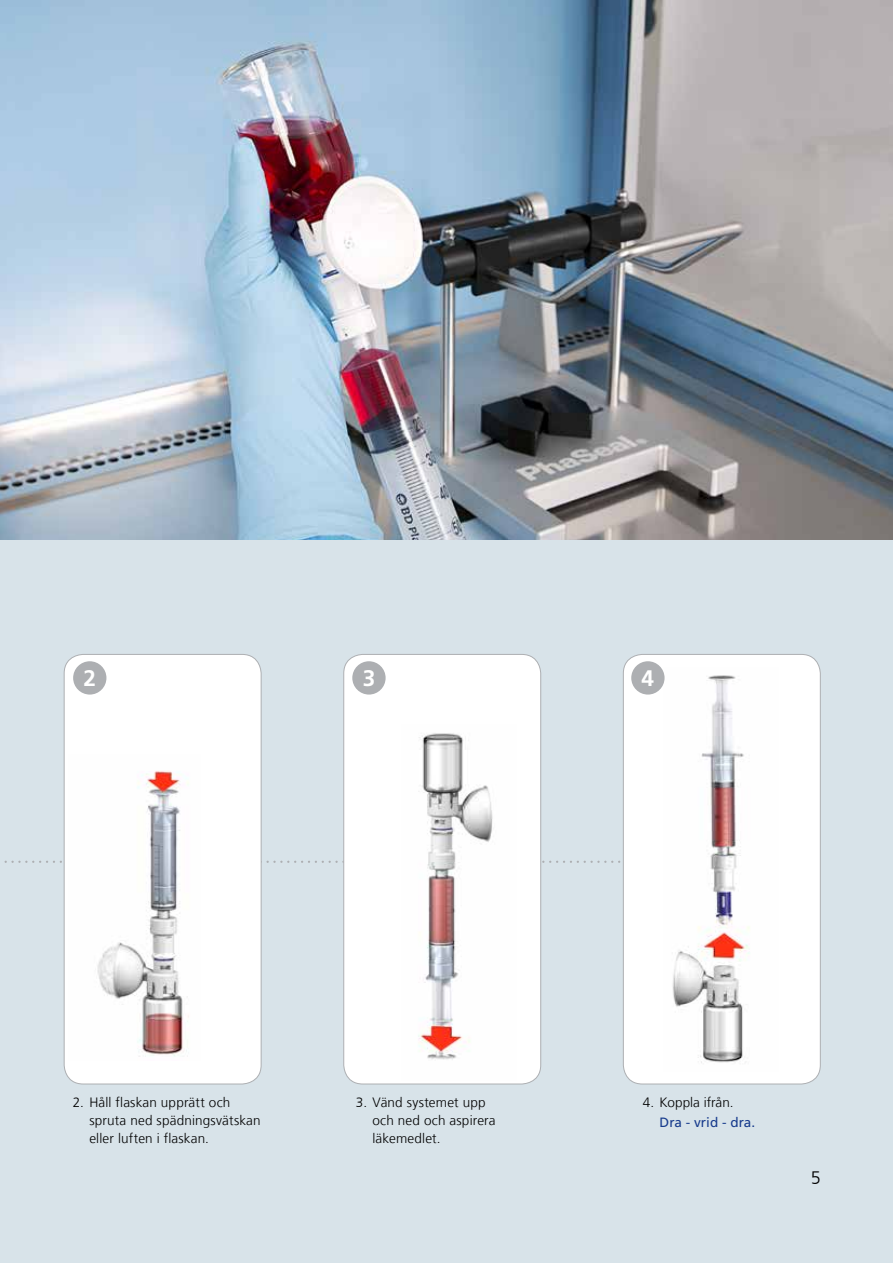
<style>
.page{position:relative;width:893px;height:1263px;background:#fff}
.page>*{position:absolute;margin:0;border:0;box-sizing:border-box;transform-origin:0 0}
.t1{font:700 22.5px "Frutiger LT Com";color:#fff}
.t2{font:300 18px "Frutiger LT Com";color:#000}
.t3{font:300 13.5px/18px "Frutiger LT Com";letter-spacing:.01em;color:#000}
.t4{font:13.5px "Frutiger LT Com";letter-spacing:.005em;color:#183c8d}
</style>
<div class="page">
<img style="left:0;top:0;width:893px;height:540px">
<div style="left:0;top:540px;width:893px;height:723px;background:#d8e3e9"></div>
<svg style="left:4px;top:861px;width:617px;height:2px"></svg>
<div style="left:64px;top:654px;width:197px;height:430px;background:#fff;border-radius:19px"></div>
<img style="left:97px;top:771px;width:92px;height:286px">
<div style="left:64px;top:654px;width:197px;height:430px;border:1px solid #adafb2;border-radius:19px"></div>
<div style="left:73px;top:661px;width:33px;height:33px;background:#adafb2;border-radius:50%"></div>
<div style="left:344px;top:654px;width:197px;height:430px;background:#fff;border-radius:19px"></div>
<img style="left:418px;top:733px;width:75px;height:327px">
<div style="left:343px;top:654px;width:198px;height:430px;border:1px solid #adafb2;border-radius:19px"></div>
<div style="left:352px;top:661px;width:34px;height:33px;background:#adafb2;border-radius:50%"></div>
<div style="left:623px;top:654px;width:197px;height:430px;background:#fff;border-radius:19px"></div>
<img style="left:664px;top:675px;width:86px;height:388px">
<div style="left:623px;top:654px;width:198px;height:430px;border:1px solid #adafb2;border-radius:19px"></div>
<div style="left:631px;top:661px;width:34px;height:33px;background:#adafb2;border-radius:50%"></div>
<h1 class="t1" style="left:84px;top:665px;width:14px">2</h1>
<h1 class="t1" style="left:363px;top:665px;width:14px">3</h1>
<h1 class="t1" style="left:642px;top:665px;width:14px">4</h1>
<p class="t3" style="left:89px;top:1094px;width:173px;text-indent:-16px">2. Håll flaskan upprätt och spruta ned spädningsvätskan eller luften i flaskan.</p>
<p class="t3" style="left:372px;top:1094px;width:125px;text-indent:-16px">3. Vänd systemet upp och ned och aspirera läkemedlet.</p>
<p class="t3" style="left:643px;top:1094px;width:92px">4. Koppla ifrån.</p>
<p class="t4" style="left:659px;top:1114px;width:97px">Dra - vrid - dra.</p>
<h2 class="t2" style="left:811px;top:1167px;width:12px">5</h2>
<h2 class="t2" style="left:811px;top:1170px;width:12px">5</h2>
</div>
